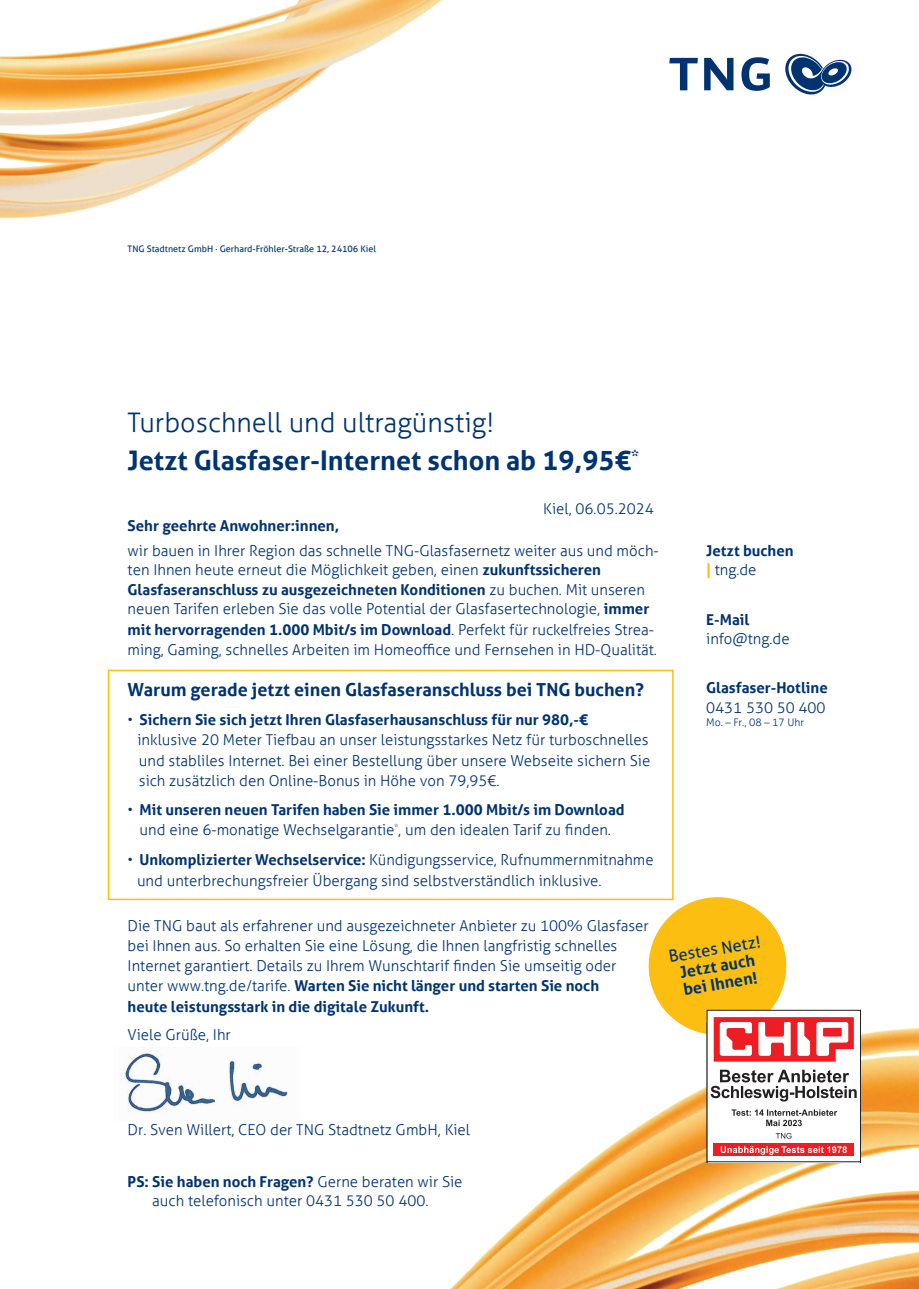
<style>
.page{position:relative;width:919px;height:1289px;background:#fff}
.page>*{position:absolute;margin:0;border:0;box-sizing:border-box;transform-origin:0 0}
.t1{font:700 27px/38.5px "Aller";color:#013371}
.t2{font:700 18px "Aller";color:#013371}
.t3{font:16.5px "Aller";color:#013371}
.t4{font:700 16.2px/17.4px "Aller";color:#013371}
.t5{font:300 15px/20.2px "Aller";color:#013371}
.t6{font:700 15px/19.5px "Aller";color:#013371}
.t7{font:300 10.5px "Aller";color:#013371}
.t8{font:9px "Aller";color:#013371}
.s1{font-weight:300}
.s2{font-weight:700}
.s3{color:#fdbe12}
</style>
<div class="page">
<svg style="left:785px;top:54px;width:67px;height:41px"></svg>
<svg style="left:669px;top:58px;width:28px;height:32px"></svg>
<svg style="left:704px;top:58px;width:29px;height:32px"></svg>
<svg style="left:741px;top:57px;width:28px;height:34px"></svg>
<img style="left:0;top:0;width:444px;height:219px">
<div style="left:108px;top:669px;width:565px;height:231px;border:2px solid #fdbe12"></div>
<img style="left:451px;top:1009px;width:467px;height:279px">
<svg style="left:643px;top:891px;width:217px;height:271px"></svg>
<img style="left:120px;top:1047px;width:168px;height:66px">
<p class="t8" style="left:128px;top:244px;width:250px">TNG Stadtnetz GmbH · Gerhard-Fröhler-Straße 12, 24106 Kiel</p>
<h1 class="t1" style="left:128px;top:402px;width:512px"><span class="s1">Turboschnell und ultragünstig!<br></span>Jetzt Glasfaser-Internet schon ab 19,95€<sup>*</sup></h1>
<p class="t6" style="left:128px;top:515px;width:213px">Sehr geehrte Anwohner:innen,</p>
<p class="t5" style="left:543px;top:498px;width:112px">Kiel, 06.05.2024</p>
<p class="t5" style="left:128px;top:540px;width:532px;line-height:19.8px">wir bauen in Ihrer Region das schnelle TNG-Glasfasernetz weiter aus und möch&shy;ten Ihnen heute erneut die Möglichkeit geben, einen <span class="s2">zukunftssicheren Glasfaseranschluss zu ausgezeichneten Konditionen</span> zu buchen. Mit unseren neuen Tarifen erleben Sie das volle Potential der Glasfasertechnologie, <span class="s2">immer mit hervorragenden 1.000 Mbit/s im Download</span>. Perfekt für ruckelfreies Strea&shy;ming, Gaming, schnelles Arbeiten im Homeoffice und Fernsehen in HD-Qualität.</p>
<p class="t2" style="left:128px;top:678px;width:518px">Warum gerade jetzt einen Glasfaseranschluss bei TNG buchen?</p>
<p class="t5" style="left:137px;top:709px;width:514px;text-indent:-10px">• <span class="s2">Sichern Sie sich jetzt Ihren Glasfaserhausanschluss für nur 980,-€ </span>inklusive 20 Meter Tiefbau an unser leistungsstarkes Netz für turboschnelles und stabliles Internet. Bei einer Bestellung über unsere Webseite sichern Sie sich zusätzlich den Online-Bonus in Höhe von 79,95€.</p>
<p class="t5" style="left:128px;top:799px;width:498px;text-align:center">• <span class="s2">Mit unseren neuen Tarifen haben Sie immer 1.000 Mbit/s im Download </span>und eine 6-monatige Wechselgarantie<sup>*</sup>, um den idealen Tarif zu finden.</p>
<p class="t5" style="left:137px;top:850px;width:518px;text-indent:-9px">• <span class="s2">Unkomplizierter Wechselservice:</span> Kündigungsservice, Rufnummernmitnahme und unterbrechungsfreier Übergang sind selbstverständlich inklusive.</p>
<p class="t5" style="left:128px;top:915px;width:522px">Die TNG baut als erfahrener und ausgezeichneter Anbieter zu 100% Glasfaser bei Ihnen aus. So erhalten Sie eine Lösung, die Ihnen langfristig schnelles Internet garantiert. Details zu Ihrem Wunschtarif finden Sie umseitig oder unter www.tng.de/tarife. <span class="s2">Warten Sie nicht länger und starten Sie noch<br>heute leistungsstark in die digitale Zukunft.</span></p>
<p class="t5" style="left:128px;top:1025px;width:105px">Viele Grüße, Ihr</p>
<p class="t6" style="left:706px;top:540px;width:89px">Jetzt buchen <span class="s3">|</span> <span class="s1">tng.de</span></p>
<p class="t6" style="left:706px;top:609px;width:45px">E-Mail</p>
<p class="t5" style="left:706px;top:628px;width:85px">info@tng.de</p>
<p class="t6" style="left:706px;top:678px;width:123px">Glasfaser-Hotline</p>
<p class="t5" style="left:706px;top:697px;width:121px">0431 530 50 400</p>
<p class="t7" style="left:706px;top:716px;width:100px">Mo. – Fr., 08 – 17 Uhr</p>
<p class="t3" style="left:667px;top:946px;width:94px;rotate:-9deg">Bestes Netz!</p>
<p class="t4" style="left:678px;top:964px;width:77px;rotate:-10deg">Jetzt auch bei Ihnen!</p>
<p class="t5" style="left:128px;top:1119px;width:344px">Dr. Sven Willert, CEO der TNG Stadtnetz GmbH, Kiel</p>
<p class="t5" style="left:152px;top:1171px;width:312px;line-height:19.5px;text-indent:-25px"><span class="s2">PS: Sie haben noch Fragen?</span> Gerne beraten wir Sie auch telefonisch unter 0431 530 50 400.</p>
</div>
